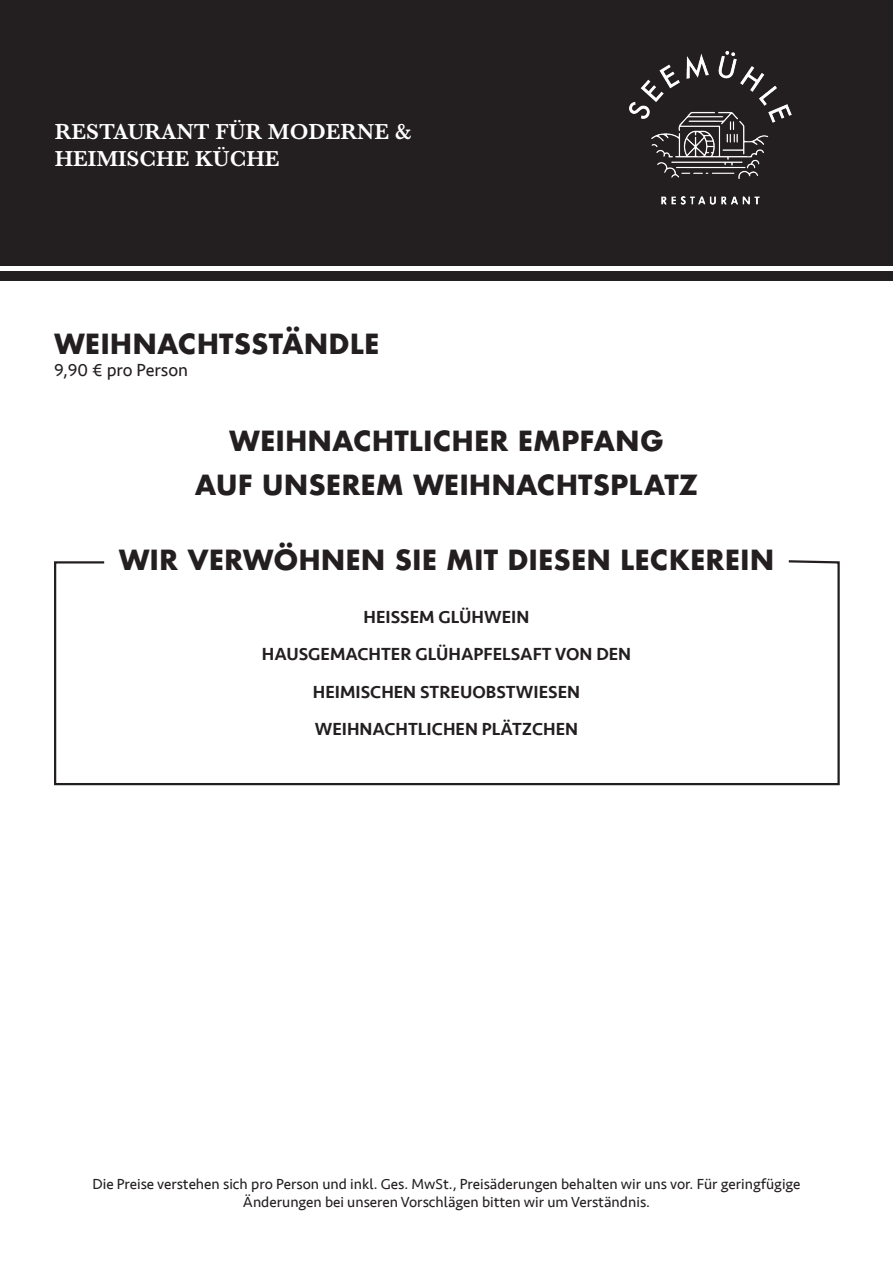
<style>
.page{position:relative;width:893px;height:1263px;background:#fff}
.page>*{position:absolute;margin:0;border:0;box-sizing:border-box;transform-origin:0 0}
.t1{font:700 27px "Futura";color:#231f20}
.t2{font:600 22.5px/27px "Baskerville";color:#fff}
.t3{font:500 18px "Seravek";color:#231f20}
.t4{font:18px "Seravek";color:#231f20}
.t5{font:15px/18px "Seravek";color:#231f20;text-align:center}
</style>
<div class="page">
<div style="left:0;top:0;width:893px;height:266px;background:#231f20"></div>
<img style="left:629px;top:51px;width:163px;height:154px">
<div style="left:0;top:271px;width:893px;height:10px;background:#231f20"></div>
<div style="left:587px;top:10px;width:246px;height:246px;border:20px solid #231f20;border-radius:50%"></div>
<svg style="left:54px;top:560px;width:786px;height:226px"></svg>
<h2 class="t2" style="left:55px;top:118px;width:358px">RESTAURANT FÜR MODERNE &amp;<br>HEIMISCHE KÜCHE</h2>
<p class="t1" style="left:54px;top:324px;width:327px">WEIHNACHTSSTÄNDLE</p>
<p class="t4" style="left:54px;top:356px;width:136px">9,90 € pro Person</p>
<p class="t1" style="left:229px;top:422px;width:436px">WEIHNACHTLICHER EMPFANG</p>
<p class="t1" style="left:195px;top:465px;width:505px">AUF UNSEREM WEIHNACHTSPLATZ</p>
<p class="t1" style="left:119px;top:540px;width:657px">WIR VERWÖHNEN SIE MIT DIESEN LECKEREIN</p>
<p class="t3" style="left:364px;top:605px;width:167px">HEISSEM GLÜHWEIN</p>
<p class="t3" style="left:262px;top:643px;width:371px">HAUSGEMACHTER GLÜHAPFELSAFT VON DEN</p>
<p class="t3" style="left:313px;top:680px;width:269px">HEIMISCHEN STREUOBSTWIESEN</p>
<p class="t3" style="left:315px;top:718px;width:265px">WEIHNACHTLICHEN PLÄTZCHEN</p>
<p class="t5" style="left:92px;top:1175px;width:709px">Die Preise verstehen sich pro Person und inkl. Ges. MwSt., Preisäderungen behalten wir uns vor. Für geringfügige<br>Änderungen bei unseren Vorschlägen bitten wir um Verständnis.</p>
</div>
